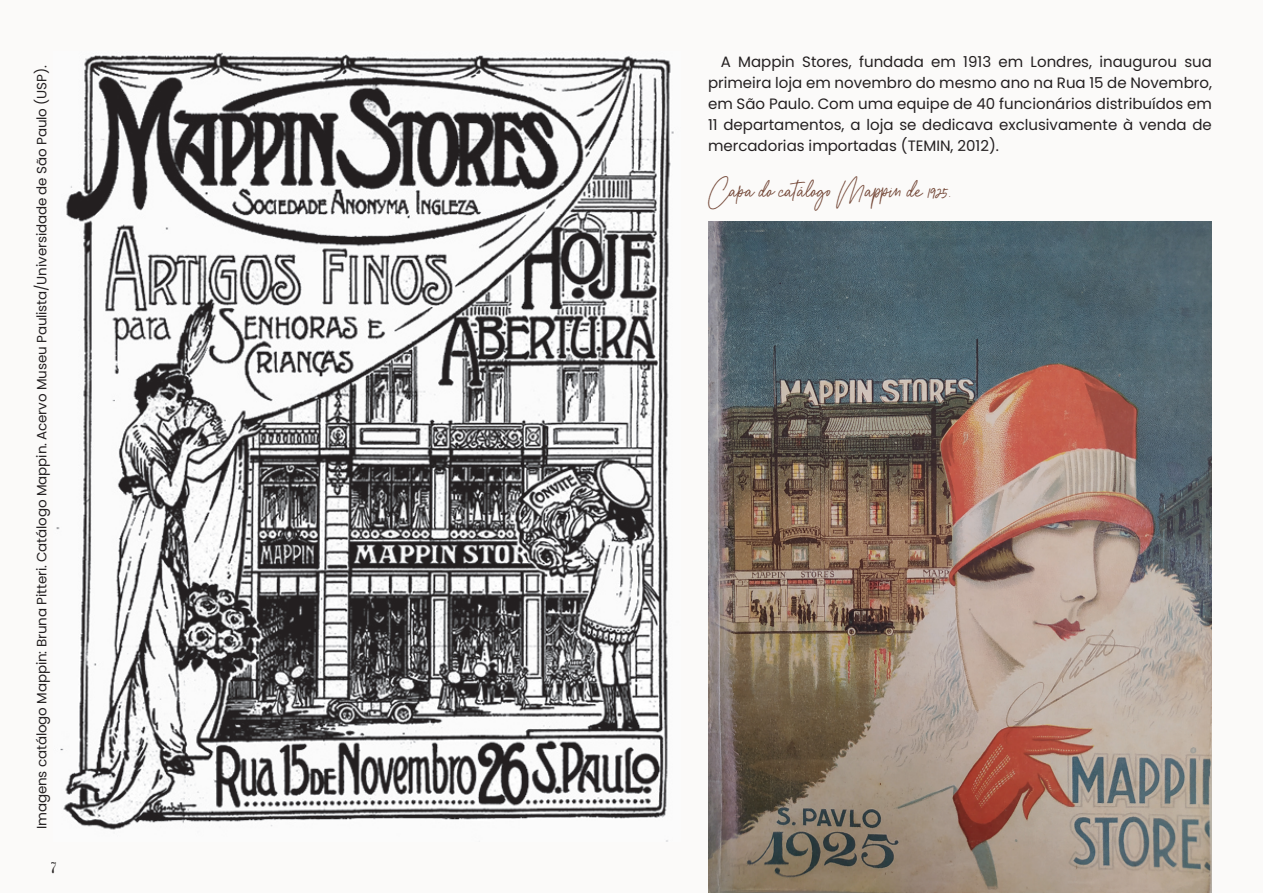
<style>
.page{position:relative;width:1263px;height:893px;background:#fbfaf9}
.page>*{position:absolute;margin:0;border:0;box-sizing:border-box;transform-origin:0 0}
.t1{font:45px "Aurelly Signature";color:#744838}
.t2{font:15px/21px "Poppins";color:#231f20;text-align:justify}
.t3{font:15px "Abraham Lincoln";color:#231f20}
.t4{font:13.5px "Poppins";letter-spacing:-.01em;color:#231f20}
</style>
<div class="page">
<img style="left:56px;top:52px;width:618px;height:790px">
<img style="left:708px;top:221px;width:504px;height:672px">
<p class="t4" style="left:34px;top:829px;width:765px;rotate:-90deg">Imagens catálogo Mappin: Bruna Pitteri. Catálogo Mappin. Acervo Museu Paulista/Universidade de São Paulo (USP).</p>
<p class="t3" style="left:51px;top:860px;width:6px">7</p>
<p class="t2" style="left:708px;top:51px;width:505px;text-indent:13px">A Mappin Stores, fundada em 1913 em Londres, inaugurou sua primeira loja em novembro do mesmo ano na Rua 15 de Novembro, em São Paulo. Com uma equipe de 40 funcionários distribuídos em 11 departamentos, a loja se dedicava exclusivamente à venda de mercadorias importadas (TEMIN, 2012).</p>
<h1 class="t1" style="left:708px;top:171px;width:245px">Capa do catálogo Mappin de 1925.</h1>
</div>
